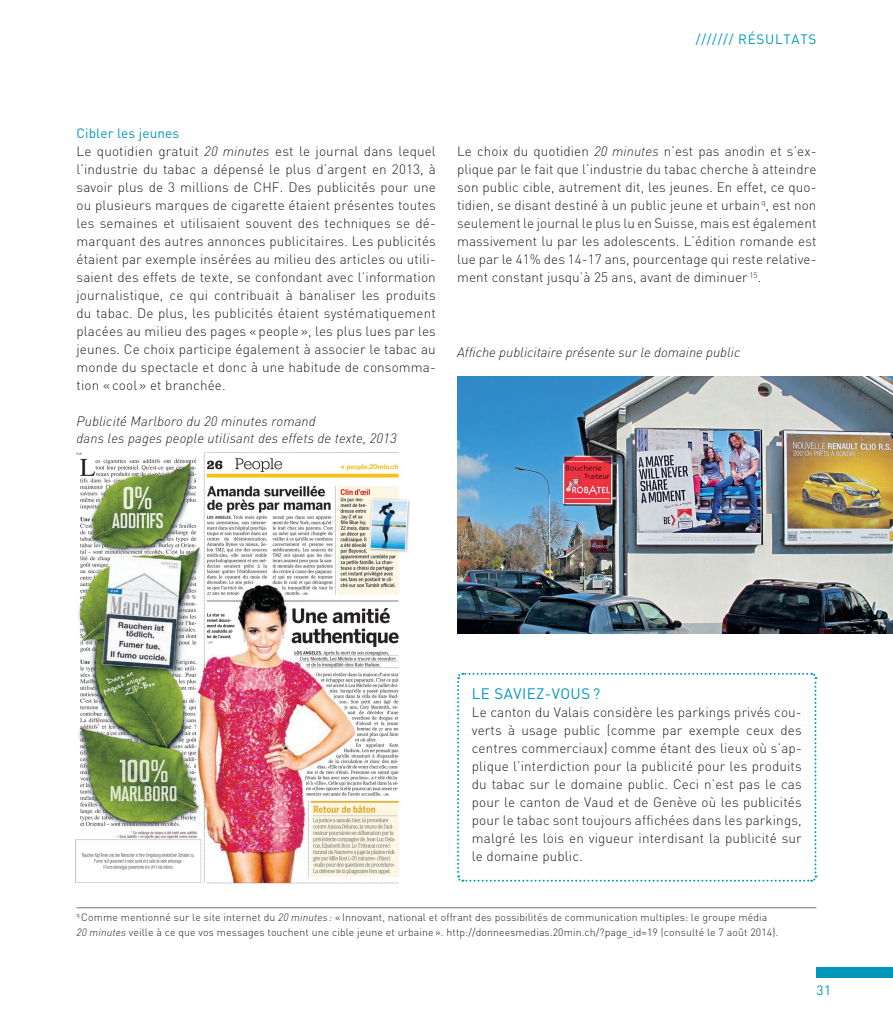
<style>
.page{position:relative;width:893px;height:1021px;background:#fff}
.page>*{position:absolute;margin:0;border:0;box-sizing:border-box;transform-origin:0 0}
.t1{font:15px "DIN";color:#0097bb}
.t2{font:300 13.5px/18px "DIN";letter-spacing:.01em;color:#231f20;text-align:justify}
.t3{font:italic 300 13.5px/16.5px "DINOT";letter-spacing:.005em;color:#231f20}
.t4{font:13.5px "DIN";letter-spacing:.05em;color:#0097bb}
.t5{font:300 10.5px/15px "DIN";letter-spacing:.01em;color:#231f20}
.s1{font-weight:400;color:#0097bb}
.s2{font-family:"DINOT";font-style:italic}
</style>
<div class="page">
<div style="left:816px;top:967px;width:77px;height:10px;background:#0097bb"></div>
<hr style="left:77px;top:907px;width:739px;height:1px;background:#767372">
<svg style="left:457px;top:672px;width:361px;height:210px"></svg>
<img style="left:75px;top:452px;width:335px;height:432px">
<img style="left:457px;top:376px;width:436px;height:258px">
<p class="t4" style="left:696px;top:31px;width:122px">/////// RÉSULTATS</p>
<p class="t2" style="left:77px;top:124px;width:361px;text-align:left"><span class="s1">CIBLER LES JEUNES<br></span>Le quotidien gratuit <span class="s2">20 minutes</span> est le journal dans lequel l’industrie du tabac a dépensé le plus d’argent en 2013, à savoir plus de 3 millions de CHF. Des publicités pour une ou plusieurs marques de cigarette étaient présentes toutes les semaines et utilisaient souvent des techniques se dé&shy;marquant des autres annonces publicitaires. Les publicités étaient par exemple insérées au milieu des articles ou utili&shy;saient des effets de texte, se confondant avec l’information journalistique, ce qui contribuait à banaliser les produits du tabac. De plus, les publicités étaient systématiquement placées au milieu des pages « people », les plus lues par les jeunes. Ce choix participe également à associer le tabac au monde du spectacle et donc à une habitude de consomma&shy;tion « cool » et branchée.</p>
<p class="t3" style="left:77px;top:413px;width:322px">Publicité Marlboro du 20 minutes romand<br>dans les pages people utilisant des effets de texte, 2013</p>
<p class="t2" style="left:457px;top:142px;width:361px">Le choix du quotidien <span class="s2">20 minutes</span> n’est pas anodin et s’ex&shy;plique par le fait que l’industrie du tabac cherche à atteindre son public cible, autrement dit, les jeunes. En effet, ce quo&shy;tidien, se disant destiné à un public jeune et urbain <sup>q</sup>, est non seulement le journal le plus lu en Suisse, mais est également massivement lu par les adolescents. L’édition romande est lue par le 41% des 14-17 ans, pourcentage qui reste relative&shy;ment constant jusqu’à 25 ans, avant de diminuer <sup>15</sup>.</p>
<p class="t3" style="left:457px;top:344px;width:285px">Affiche publicitaire présente sur le domaine public</p>
<p class="t1" style="left:472px;top:684px;width:32px">LE SAVIE</p>
<p class="t1" style="left:536px;top:684px;width:25px">Z-VOUS</p>
<p class="t1" style="left:593px;top:684px;width:9px">?</p>
<p class="t2" style="left:472px;top:703px;width:331px">Le canton du Valais considère les parkings privés cou&shy;verts à usage public (comme par exemple ceux des centres commerciaux) comme étant des lieux où s’ap&shy;plique l’interdiction pour la publicité pour les produits du tabac sur le domaine public. Ceci n’est pas le cas pour le canton de Vaud et de Genève où les publicités pour le tabac sont toujours affichées dans les parkings, malgré les lois en vigueur interdisant la publicité sur le domaine public.</p>
<p class="t5" style="left:77px;top:909px;width:703px"><sup>q</sup> Comme mentionné sur le site internet du <span class="s2">20 minutes :</span> « Innovant, national et offrant des possibilités de communication multiples: le groupe média<br><span class="s2">20 minutes</span> veille à ce que vos messages touchent une cible jeune et urbaine ». http://donneesmedias.20min.ch/?page_id=19 (consulté le 7 août 2014).</p>
<p class="t4" style="left:816px;top:982px;width:16px">31</p>
</div>
